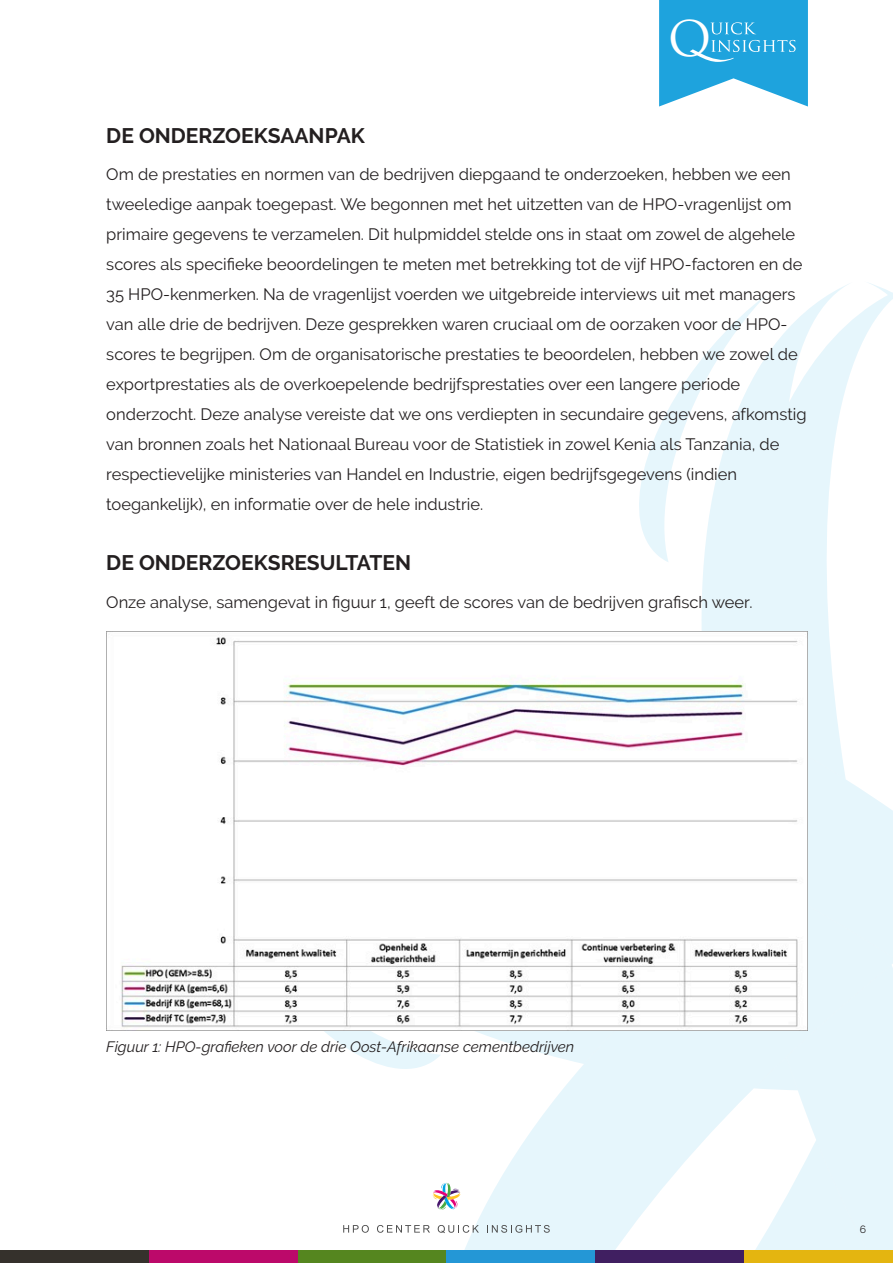
<style>
.page{position:relative;width:893px;height:1263px;background:#fff}
.page>*{position:absolute;margin:0;border:0;box-sizing:border-box;transform-origin:0 0}
.t1{font:47.85px "Trajan Pro";color:#fff}
.t2{font:700 21px "Raleway";color:#231f20}
.t3{font:16.5px/30px "Raleway";color:#231f20}
.t4{font:italic 15px "Raleway";color:#231f20}
.t5{font:10.5px "Raleway";color:#231f20}
</style>
<div class="page">
<svg style="left:659px;top:0;width:149px;height:107px;background:#43b2e2"></svg>
<svg style="left:437px;top:1030px;width:182px;height:220px;fill:#e6f6fc"></svg>
<svg style="left:619px;top:283px;width:274px;height:967px"></svg>
<svg style="left:220px;top:1030px;width:221px;height:58px"></svg>
<div style="left:0;top:1250px;width:149px;height:13px;background:#35312c"></div>
<div style="left:149px;top:1250px;width:149px;height:13px;background:#bc096a"></div>
<div style="left:298px;top:1250px;width:148px;height:13px;background:#55861f"></div>
<div style="left:446px;top:1250px;width:149px;height:13px;background:#2497d6"></div>
<div style="left:595px;top:1250px;width:149px;height:13px;background:#401f61"></div>
<div style="left:744px;top:1250px;width:149px;height:13px;background:#e4b510"></div>
<svg style="left:343px;top:1225px;width:26px;height:8px"></svg>
<svg style="left:377px;top:1225px;width:53px;height:8px"></svg>
<svg style="left:438px;top:1225px;width:41px;height:8px"></svg>
<svg style="left:487px;top:1225px;width:63px;height:8px"></svg>
<div style="left:428px;top:1177px;width:37px;height:38px;background:#fff;border-radius:50%"></div>
<svg style="left:432px;top:1182px;width:29px;height:28px"></svg>
<img style="left:106px;top:631px;width:702px;height:399px">
<h1 class="t1" style="left:668px;top:20px;width:45px">O</h1>
<p class="t2" style="left:106px;top:123px;width:260px">DE ONDERZOEKSAANPAK</p>
<p class="t3" style="left:106px;top:160px;width:702px">Om de prestaties en normen van de bedrijven diepgaand te onderzoeken, hebben we een tweeledige aanpak toegepast. We begonnen met het uitzetten van de HPO-vragenlijst om primaire gegevens te verzamelen. Dit hulpmiddel stelde ons in staat om zowel de algehele scores als specifieke beoordelingen te meten met betrekking tot de vijf HPO-factoren en de 35 HPO-kenmerken. Na de vragenlijst voerden we uitgebreide interviews uit met managers van alle drie de bedrijven. Deze gesprekken waren cruciaal om de oorzaken voor de HPO&shy;scores te begrijpen. Om de organisatorische prestaties te beoordelen, hebben we zowel de exportprestaties als de overkoepelende bedrijfsprestaties over een langere periode onderzocht. Deze analyse vereiste dat we ons verdiepten in secundaire gegevens, afkomstig van bronnen zoals het Nationaal Bureau voor de Statistiek in zowel Kenia als Tanzania, de respectievelijke ministeries van Handel en Industrie, eigen bedrijfsgegevens (indien toegankelijk), en informatie over de hele industrie.</p>
<p class="t2" style="left:106px;top:551px;width:306px">DE ONDERZOEKSRESULTATEN</p>
<p class="t3" style="left:106px;top:587px;width:648px">Onze analyse, samengevat in figuur 1, geeft de scores van de bedrijven grafisch weer.</p>
<p class="t4" style="left:106px;top:1038px;width:469px">Figuur 1: HPO-grafieken voor de drie Oost-Afrikaanse cementbedrijven</p>
<p class="t5" style="left:860px;top:1223px;width:8px">6</p>
</div>
